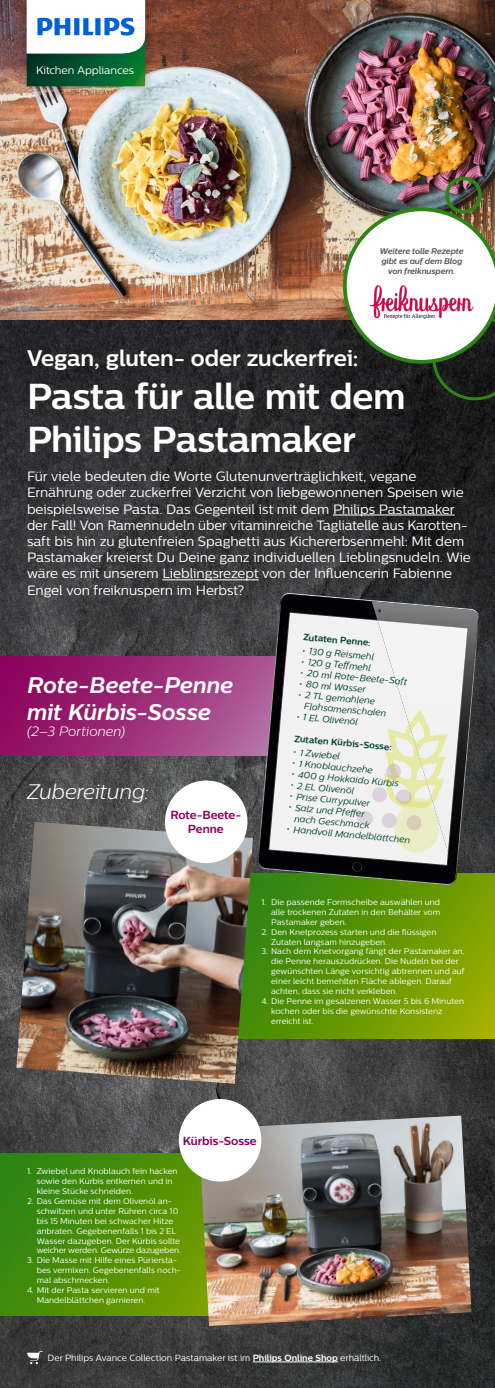
<style>
.page{position:relative;width:495px;height:1388px;background:#fff}
.page>*{position:absolute;margin:0;border:0;box-sizing:border-box;transform-origin:0 0}
.t1{font:700 36px/43.2px "Centrale Sans";letter-spacing:-.015em;color:#fff}
.t2{font:italic 700 22.5px/27px "Centrale Sans";letter-spacing:-.005em;color:#fff}
.t3{font:700 22.5px "Centrale Sans";letter-spacing:-.01em;color:#fff}
.t4{font:italic 300 21px "Centrale Sans";letter-spacing:-.01em;color:#fff}
.t5{font:13.5px/16.2px "Centrale Sans";letter-spacing:-.005em;color:#fff}
.t6{font:italic 300 13.5px "Centrale Sans";color:#fff}
.t7{font:700 11.62px/14px "Centrale Sans";letter-spacing:-.005em;color:#8b015c;text-align:center}
.t8{font:10.88px "Centrale Sans";letter-spacing:-.005em;color:#fff}
.t9{font:italic 9.23px/11px "Centrale Sans";color:#00422f}
.t10{font:700 9.23px "Centrale Sans";color:#00422f}
.t11{font:9px "Centrale Sans";letter-spacing:-.005em;color:#fff}
.t12{font:8.25px/9.9px "Centrale Sans";color:#fff}
.t13{font:italic 700 8.25px/9.9px "Centrale Sans";letter-spacing:-.02em;color:#565656;text-align:center}
.s1{font-weight:700}
</style>
<div class="page">
<img style="left:0;top:320px;width:495px;height:1068px">
<img style="left:0;top:0;width:495px;height:320px">
<div style="left:445px;top:176px;width:37px;height:38px;border:4px solid #2c8515;border-radius:50%"></div>
<svg style="left:253px;top:874px;width:242px;height:164px;background:#639702"></svg>
<svg style="left:0;top:656px;width:257px;height:100px;background:#9b2c76"></svg>
<svg style="left:0;top:1153px;width:199px;height:162px;background:#4c8e07"></svg>
<hr style="left:333px;top:514px;width:122px;height:1px;background:#fff">
<hr style="left:162px;top:579px;width:97px;height:1px;background:#fff">
<hr style="left:253px;top:1361px;width:85px;height:1px;background:#fff">
<svg style="left:27px;top:1351px;width:16px;height:13px"></svg>
<img style="left:16px;top:821px;width:237px;height:262px">
<img style="left:199px;top:1115px;width:272px;height:210px">
<svg style="left:343px;top:207px;width:152px;height:193px"></svg>
<img style="left:369px;top:278px;width:106px;height:47px">
<div style="left:165px;top:780px;width:83px;height:83px;background:#fff;border-radius:50%"></div>
<div style="left:179px;top:1099px;width:82px;height:82px;background:#fff;border-radius:50%"></div>
<svg style="left:258px;top:594px;width:220px;height:290px;background:#3f4233"></svg>
<svg style="left:269px;top:613px;width:83px;height:252px;fill:#f2f2f2"></svg>
<img style="left:456px;top:601px;width:22px;height:276px">
<img style="left:456px;top:620px;width:11px;height:232px">
<svg style="left:352px;top:600px;width:104px;height:278px"></svg>
<img style="left:13px;top:0;width:146px;height:100px">
<svg style="left:27px;top:0;width:118px;height:86px"></svg>
<h3 class="t8" style="left:36px;top:63px;width:99px">Kitchen Appliances</h3>
<p class="t13" style="left:380px;top:246px;width:85px">Weitere tolle Rezepte gibt es auf dem Blog von freiknuspern.</p>
<h2 class="t3" style="left:27px;top:344px;width:333px">Vegan, gluten- oder zuckerfrei:</h2>
<h1 class="t1" style="left:27px;top:374px;width:380px">Pasta für alle mit dem<br>Philips Pastamaker</h1>
<p class="t5" style="left:27px;top:468px;width:445px">Für viele bedeuten die Worte Glutenunverträglichkeit, vegane Ernährung oder zuckerfrei Verzicht von liebgewonnenen Speisen wie beispielsweise Pasta. Das Gegenteil ist mit dem Philips Pastamaker der Fall! Von Ramennudeln über vitaminreiche Tagliatelle aus Karotten&shy;saft bis hin zu glutenfreien Spaghetti aus Kichererbsenmehl: Mit dem Pastamaker kreierst Du Deine ganz individuellen Lieblingsnudeln. Wie wäre es mit unserem Lieblingsrezept von der Influencerin Fabienne Engel von freiknuspern im Herbst?</p>
<h2 class="t2" style="left:27px;top:671px;width:208px">Rote-Beete-Penne mit Kürbis-Sosse</h2>
<h3 class="t6" style="left:27px;top:723px;width:99px">(2–3 Portionen)</h3>
<h3 class="t4" style="left:27px;top:780px;width:124px">Zubereitung:</h3>
<h3 class="t7" style="left:170px;top:808px;width:73px">Rote-Beete-<br>Penne</h3>
<p class="t10" style="left:304px;top:631px;width:69px;rotate:5deg">Zutaten Penne:</p>
<p class="t9" style="left:303px;top:645px;width:74px;rotate:5deg">• 130 g Reismehl</p>
<p class="t9" style="left:302px;top:656px;width:71px;rotate:5deg">• 120 g Teff mehl</p>
<p class="t9" style="left:301px;top:667px;width:109px;rotate:5deg">• 20 ml Rote-Beete-Saft</p>
<p class="t9" style="left:300px;top:678px;width:68px;rotate:5deg">• 80 ml Wasser</p>
<p class="t9" style="left:306px;top:689px;width:84px;text-indent:-7px;rotate:5deg">• 2 TL gemahlene<br>Flohsamenschalen</p>
<p class="t9" style="left:297px;top:711px;width:63px;rotate:5deg">• 1 EL Olivenöl</p>
<p class="t10" style="left:295px;top:733px;width:99px;rotate:5deg">Zutaten Kürbis-Sosse:</p>
<p class="t9" style="left:294px;top:746px;width:48px;rotate:5deg">• 1 Zwiebel</p>
<p class="t9" style="left:293px;top:757px;width:82px;rotate:5deg">• 1 Knoblauchzehe</p>
<p class="t9" style="left:292px;top:768px;width:110px;rotate:5deg">• 400 g Hokkaido Kürbis</p>
<p class="t9" style="left:291px;top:779px;width:65px;rotate:5deg">• 2 EL Olivenöl</p>
<p class="t9" style="left:290px;top:790px;width:82px;rotate:5deg">• Prise Currypulver</p>
<p class="t9" style="left:296px;top:802px;width:77px;text-indent:-7px;rotate:5deg">• Salz und Pfeff er nach Geschmack</p>
<p class="t9" style="left:287px;top:823px;width:126px;rotate:5deg">• Handvoll Mandelblättchen</p>
<p class="t12" style="left:271px;top:897px;width:171px;text-align:justify;text-indent:-10px">1. Die passende Formscheibe auswählen und alle trockenen Zutaten in den Behälter vom Pastamaker geben.</p>
<p class="t12" style="left:271px;top:926px;width:167px;text-indent:-10px">2. Den Knetprozess starten und die flüssigen<br>Zutaten langsam hinzugeben.</p>
<p class="t12" style="left:271px;top:946px;width:195px;text-indent:-10px">3. Nach dem Knetvorgang fängt der Pastamaker an, die Penne herauszudrücken. Die Nudeln bei der gewünschten Länge vorsichtig abtrennen und auf einer leicht bemehlten Fläche ablegen. Darauf achten, dass sie nicht verkleben.</p>
<p class="t12" style="left:271px;top:996px;width:194px;text-indent:-10px">4. Die Penne im gesalzenen Wasser 5 bis 6 Minuten kochen oder bis die gewünschte Konsistenz erreicht ist.</p>
<h3 class="t7" style="left:183px;top:1133px;width:75px">Kürbis-Sosse</h3>
<p class="t12" style="left:37px;top:1166px;width:142px;text-indent:-10px">1. Zwiebel und Knoblauch fein hacken sowie den Kürbis entkernen und in kleine Stücke schneiden.</p>
<p class="t12" style="left:37px;top:1196px;width:146px;text-indent:-10px">2. Das Gemüse mit dem Olivenöl an&shy;schwitzen und unter Rühren circa 10 bis 15 Minuten bei schwacher Hitze anbraten. Gegebenenfalls 1 bis 2 EL Wasser dazugeben. Der Kürbis sollte weicher werden. Gewürze dazugeben.</p>
<p class="t12" style="left:37px;top:1255px;width:146px;text-indent:-10px">3. Die Masse mit Hilfe eines Püriersta&shy;bes vermixen. Gegebenenfalls noch&shy;mal abschmecken.</p>
<p class="t12" style="left:27px;top:1285px;width:134px;text-align:center">4. Mit der Pasta servieren und mit<br>Mandelblättchen garnieren.</p>
<p class="t11" style="left:48px;top:1352px;width:335px">Der Philips Avance Collection Pastamaker ist im <span class="s1">Philips Online Shop</span> erhältlich.</p>
</div>
